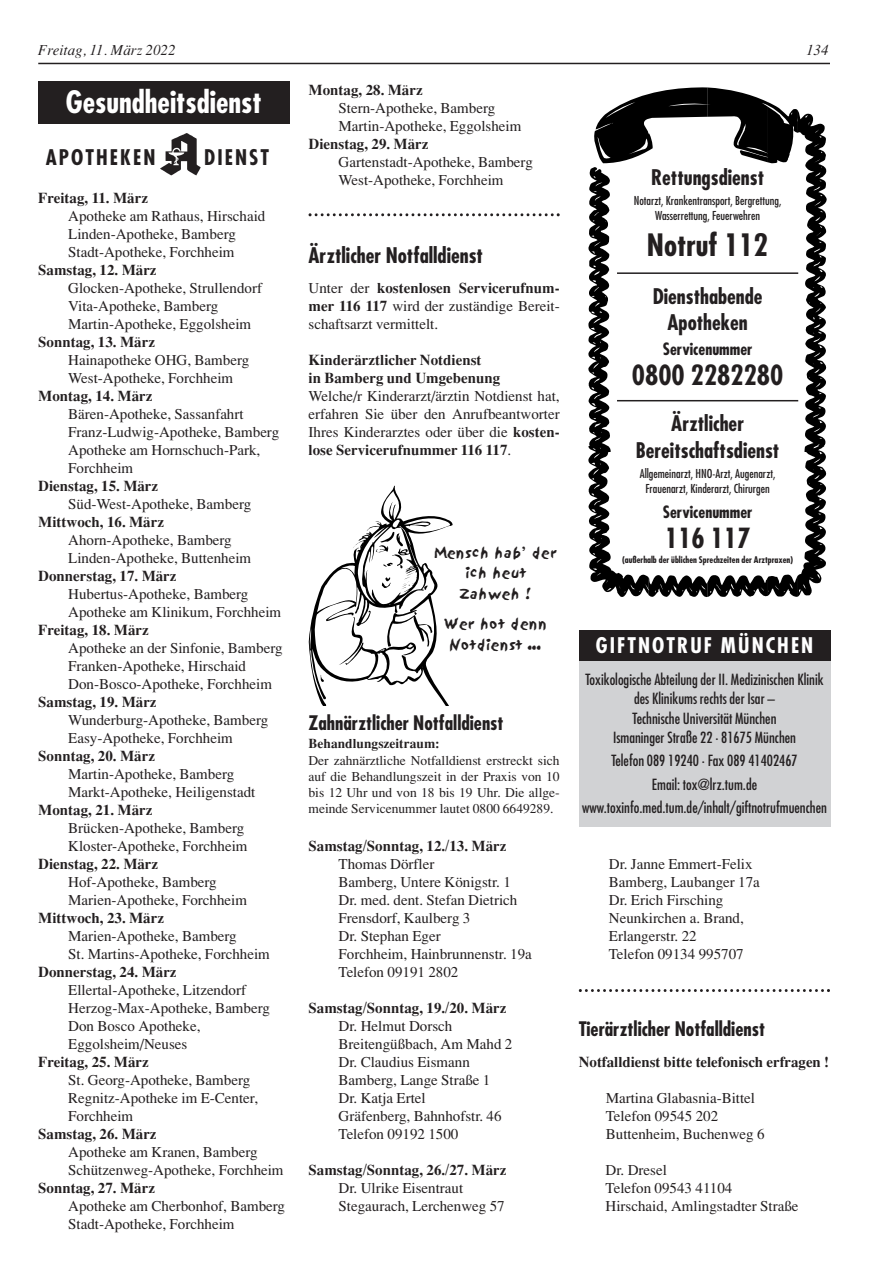
<style>
.page{position:relative;width:893px;height:1263px;background:#fff}
.page>*{position:absolute;margin:0;border:0;box-sizing:border-box;transform-origin:0 0}
.t1{font:700 condensed 30px "Futura";color:#fff}
.t2{font:700 condensed 30px "Futura";color:#231f20}
.t3{font:700 condensed 27px "Futura";color:#231f20}
.t4{font:700 condensed 21px/26.5px "Futura";color:#231f20;text-align:center}
.t5{font:700 condensed 21px "Futura";letter-spacing:.1em;color:#fff}
.t6{font:700 condensed 21px "Futura";letter-spacing:.1em;color:#231f20}
.t7{font:700 condensed 19.5px "Futura";color:#231f20}
.t8{font:700 condensed 16.5px "Futura";color:#231f20}
.t9{font:15px/18px "Times";color:#231f20}
.t10{font:700 15px/18px "Times";color:#231f20}
.t11{font:condensed 15px/19.4px "Futura";color:#231f20;text-align:center}
.t12{font:italic 15px "Times";color:#231f20}
.t13{font:13.8px/20.7px "Sand";color:#231f20;text-align:center}
.t14{font:13.5px/16.2px "Times";color:#231f20;text-align:justify}
.t15{font:700 13.5px "Times";color:#231f20}
.t16{font:condensed 12px/15.6px "Futura";color:#231f20;text-align:center}
.t17{font:700 condensed 9px "Futura";color:#231f20}
.s1{font-weight:700}
</style>
<div class="page">
<hr style="left:38px;top:63px;width:792px;height:1px;background:#231f20">
<svg style="left:588px;top:87px;width:239px;height:510px"></svg>
<hr style="left:617px;top:272px;width:181px;height:2px;background:#231f20">
<hr style="left:617px;top:400px;width:181px;height:1px;background:#231f20">
<img style="left:160px;top:133px;width:41px;height:43px">
<div style="left:38px;top:81px;width:251px;height:43px;background:#231f20"></div>
<div style="left:579px;top:661px;width:251px;height:166px;background:#d1d2d4"></div>
<div style="left:579px;top:630px;width:251px;height:31px;background:#231f20"></div>
<svg style="left:309px;top:486px;width:144px;height:219px"></svg>
<svg style="left:579px;top:989px;width:251px;height:3px"></svg>
<svg style="left:309px;top:213px;width:251px;height:3px"></svg>
<p class="t12" style="left:38px;top:41px;width:139px">Freitag, 11. März 2022</p>
<p class="t12" style="left:806px;top:41px;width:24px">134</p>
<h1 class="t1" style="left:66px;top:89px;width:197px">Gesundheitsdienst</h1>
<h3 class="t6" style="left:46px;top:148px;width:111px">APOTHEKEN</h3>
<h3 class="t4" style="left:204px;top:146px;width:66px">DIENST</h3>
<p class="t10" style="left:38px;top:188px;width:111px">Freitag, 11. März</p>
<p class="t9" style="left:68px;top:206px;width:199px">Apotheke am Rathaus, Hirschaid<br>Linden-Apotheke, Bamberg<br>Stadt-Apotheke, Forchheim</p>
<p class="t10" style="left:38px;top:260px;width:120px">Samstag, 12. März</p>
<p class="t9" style="left:68px;top:278px;width:195px">Glocken-Apotheke, Strullendorf<br>Vita-Apotheke, Bamberg<br>Martin-Apotheke, Eggolsheim</p>
<p class="t10" style="left:38px;top:332px;width:118px">Sonntag, 13. März</p>
<p class="t9" style="left:68px;top:350px;width:182px">Hainapotheke OHG, Bamberg<br>West-Apotheke, Forchheim</p>
<p class="t10" style="left:38px;top:386px;width:116px">Montag, 14. März</p>
<p class="t9" style="left:68px;top:404px;width:212px">Bären-Apotheke, Sassanfahrt<br>Franz-Ludwig-Apotheke, Bamberg<br>Apotheke am Hornschuch-Park,<br>Forchheim</p>
<p class="t10" style="left:38px;top:476px;width:122px">Dienstag, 15. März</p>
<p class="t9" style="left:68px;top:494px;width:185px">Süd-West-Apotheke, Bamberg</p>
<p class="t10" style="left:38px;top:512px;width:127px">Mittwoch, 16. März</p>
<p class="t9" style="left:68px;top:530px;width:184px">Ahorn-Apotheke, Bamberg<br>Linden-Apotheke, Buttenheim</p>
<p class="t10" style="left:38px;top:566px;width:140px">Donnerstag, 17. März</p>
<p class="t9" style="left:68px;top:584px;width:214px">Hubertus-Apotheke, Bamberg<br>Apotheke am Klinikum, Forchheim</p>
<p class="t10" style="left:38px;top:620px;width:112px">Freitag, 18. März</p>
<p class="t9" style="left:68px;top:638px;width:216px">Apotheke an der Sinfonie, Bamberg<br>Franken-Apotheke, Hirschaid<br>Don-Bosco-Apotheke, Forchheim</p>
<p class="t10" style="left:38px;top:692px;width:120px">Samstag, 19. März</p>
<p class="t9" style="left:68px;top:710px;width:202px">Wunderburg-Apotheke, Bamberg<br>Easy-Apotheke, Forchheim</p>
<p class="t10" style="left:38px;top:746px;width:118px">Sonntag, 20. März</p>
<p class="t9" style="left:68px;top:764px;width:189px">Martin-Apotheke, Bamberg<br>Markt-Apotheke, Heiligenstadt</p>
<p class="t10" style="left:38px;top:800px;width:116px">Montag, 21. März</p>
<p class="t9" style="left:68px;top:818px;width:181px">Brücken-Apotheke, Bamberg<br>Kloster-Apotheke, Forchheim</p>
<p class="t10" style="left:38px;top:854px;width:122px">Dienstag, 22. März</p>
<p class="t9" style="left:68px;top:872px;width:180px">Hof-Apotheke, Bamberg<br>Marien-Apotheke, Forchheim</p>
<p class="t10" style="left:38px;top:908px;width:127px">Mittwoch, 23. März</p>
<p class="t9" style="left:68px;top:926px;width:203px">Marien-Apotheke, Bamberg<br>St. Martins-Apotheke, Forchheim</p>
<p class="t10" style="left:38px;top:962px;width:140px">Donnerstag, 24. März</p>
<p class="t9" style="left:68px;top:980px;width:203px">Ellertal-Apotheke, Litzendorf<br>Herzog-Max-Apotheke, Bamberg<br>Don Bosco Apotheke,<br>Eggolsheim/Neuses</p>
<p class="t10" style="left:38px;top:1052px;width:112px">Freitag, 25. März</p>
<p class="t9" style="left:68px;top:1070px;width:191px">St. Georg-Apotheke, Bamberg<br>Regnitz-Apotheke im E-Center,<br>Forchheim</p>
<p class="t10" style="left:38px;top:1124px;width:120px">Samstag, 26. März</p>
<p class="t9" style="left:68px;top:1142px;width:217px">Apotheke am Kranen, Bamberg<br>Schützenweg-Apotheke, Forchheim</p>
<p class="t10" style="left:38px;top:1178px;width:118px">Sonntag, 27. März</p>
<p class="t9" style="left:68px;top:1196px;width:218px">Apotheke am Cherbonhof, Bamberg<br>Stadt-Apotheke, Forchheim</p>
<p class="t10" style="left:309px;top:80px;width:116px">Montag, 28. März</p>
<p class="t9" style="left:339px;top:98px;width:184px">Stern-Apotheke, Bamberg<br>Martin-Apotheke, Eggolsheim</p>
<p class="t10" style="left:309px;top:134px;width:122px">Dienstag, 29. März</p>
<p class="t9" style="left:339px;top:152px;width:196px">Gartenstadt-Apotheke, Bamberg<br>West-Apotheke, Forchheim</p>
<h3 class="t4" style="left:309px;top:244px;width:176px">Ärztlicher Notfalldienst</h3>
<p class="t9" style="left:309px;top:278px;width:253px;text-align:justify">Unter der <span class="s1">kostenlosen Servicerufnum&shy;mer 116 117</span> wird der zuständige Bereit&shy;schaftsarzt vermittelt.</p>
<p class="t10" style="left:309px;top:350px;width:193px">Kinderärztlicher Notdienst<br>in Bamberg und Umgebenung</p>
<p class="t9" style="left:309px;top:386px;width:253px;text-align:justify">Welche/r Kinderarzt/ärztin Notdienst hat, erfahren Sie über den Anrufbeantworter Ihres Kinderarztes oder über die <span class="s1">kosten&shy;lose Servicerufnummer 116 117</span>.</p>
<p class="t13" style="left:435px;top:542px;width:123px">Mensch hab’ der ich heut<br>Zahweh !</p>
<p class="t13" style="left:445px;top:613px;width:104px">Wer hot denn<br>Notdienst ...</p>
<h3 class="t7" style="left:309px;top:714px;width:197px">Zahnärztlicher Notfalldienst</h3>
<p class="t15" style="left:309px;top:736px;width:133px">Behandlungszeitraum:</p>
<p class="t14" style="left:309px;top:752px;width:253px">Der zahnärztliche Notfalldienst erstreckt sich auf die Behandlungszeit in der Praxis von 10 bis 12 Uhr und von 18 bis 19 Uhr. Die allge&shy;meinde Servicenummer lautet 0800 6649289.</p>
<p class="t10" style="left:309px;top:836px;width:199px">Samstag/Sonntag, 12./13. März</p>
<p class="t9" style="left:339px;top:854px;width:195px">Thomas Dörfler<br>Bamberg, Untere Königstr. 1<br>Dr. med. dent. Stefan Dietrich<br>Frensdorf, Kaulberg 3<br>Dr. Stephan Eger<br>Forchheim, Hainbrunnenstr. 19a<br>Telefon 09191 2802</p>
<p class="t10" style="left:309px;top:998px;width:199px">Samstag/Sonntag, 19./20. März</p>
<p class="t9" style="left:339px;top:1016px;width:175px">Dr. Helmut Dorsch<br>Breitengüßbach, Am Mahd 2<br>Dr. Claudius Eismann<br>Bamberg, Lange Straße 1<br>Dr. Katja Ertel<br>Gräfenberg, Bahnhofstr. 46<br>Telefon 09192 1500</p>
<p class="t10" style="left:309px;top:1160px;width:199px">Samstag/Sonntag, 26./27. März</p>
<p class="t9" style="left:339px;top:1178px;width:168px">Dr. Ulrike Eisentraut<br>Stegaurach, Lerchenweg 57</p>
<h3 class="t4" style="left:651px;top:166px;width:115px">Rettungsdienst</h3>
<p class="t16" style="left:634px;top:193px;width:149px">Notarzt, Krankentransport, Bergrettung,<br>Wasserrettung, Feuerwehren</p>
<h1 class="t2" style="left:647px;top:232px;width:123px">Notruf 112</h1>
<h3 class="t4" style="left:653px;top:285px;width:111px">Diensthabende<br>Apotheken</h3>
<p class="t8" style="left:663px;top:342px;width:91px">Servicenummer</p>
<h2 class="t3" style="left:632px;top:363px;width:153px">0800 2282280</h2>
<h3 class="t4" style="left:636px;top:412px;width:145px;line-height:27.2px">Ärztlicher<br>Bereitschaftsdienst</h3>
<p class="t16" style="left:640px;top:466px;width:137px">Allgemeinarzt, HNO-Arzt, Augenarzt,<br>Frauenarzt, Kinderarzt, Chirurgen</p>
<p class="t8" style="left:663px;top:505px;width:91px">Servicenummer</p>
<h2 class="t3" style="left:665px;top:526px;width:87px">116 117</h2>
<p class="t17" style="left:622px;top:555px;width:173px">(außerhalb der üblichen Sprechzeiten der Arztpraxen)</p>
<h3 class="t5" style="left:596px;top:636px;width:219px">GIFTNOTRUF MÜNCHEN</h3>
<p class="t11" style="left:585px;top:670px;width:240px">Toxikologische Abteilung der II. Medizinischen Klinik des Klinikums rechts der Isar –<br>Technische Universität München<br>Ismaninger Straße 22 · 81675 München</p>
<p class="t11" style="left:582px;top:750px;width:246px;line-height:23.2px">Telefon 089 19240 · Fax 089 41402467<br>Email: tox@lrz.tum.de www.toxinfo.med.tum.de/inhalt/giftnotrufmuenchen</p>
<p class="t9" style="left:609px;top:854px;width:152px">Dr. Janne Emmert-Felix<br>Bamberg, Laubanger 17a<br>Dr. Erich Firsching<br>Neunkirchen a. Brand,<br>Erlangerstr. 22<br>Telefon 09134 995707</p>
<h3 class="t7" style="left:579px;top:1020px;width:188px">Tierärztlicher Notfalldienst</h3>
<p class="t10" style="left:579px;top:1052px;width:252px">Notfalldienst bitte telefonisch erfragen !</p>
<p class="t9" style="left:606px;top:1088px;width:160px">Martina Glabasnia-Bittel<br>Telefon 09545 202<br>Buttenheim, Buchenweg 6</p>
<p class="t9" style="left:606px;top:1160px;width:194px">Dr. Dresel<br>Telefon 09543 41104<br>Hirschaid, Amlingstadter Straße</p>
</div>
